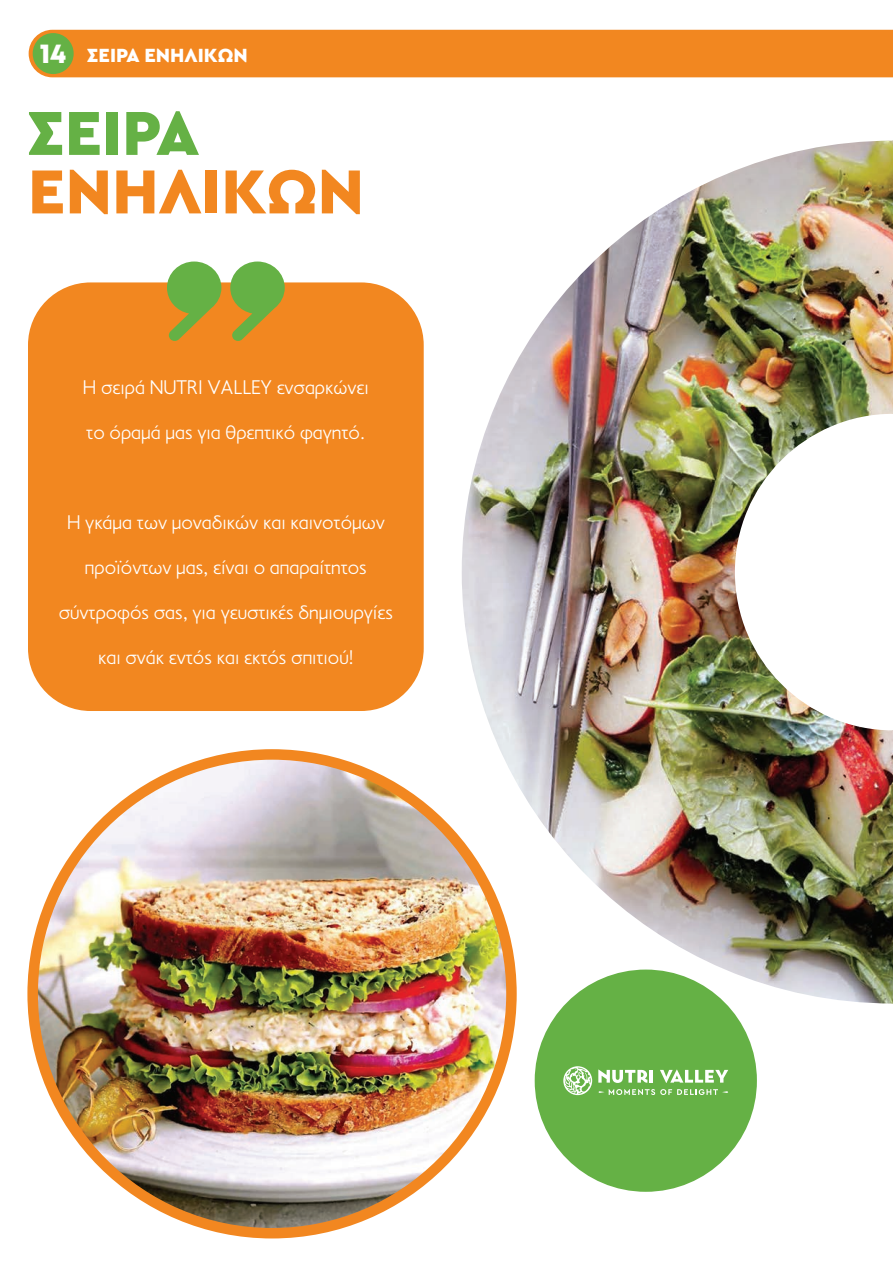
<style>
.page{position:relative;width:893px;height:1263px;background:#fff}
.page>*{position:absolute;margin:0;border:0;box-sizing:border-box;transform-origin:0 0}
.t1{font:900 64.95px "Cera GR";color:#f28720}
.t2{font:900 64.95px "Cera GR";color:#65b145}
.t3{font:27.6px "Mont Heavy DEMO";color:#fff}
.t4{font:300 19.95px "PF Transport";color:#fff}
.t5{font:900 19.95px "Cera GR";color:#fff}
</style>
<div class="page">
<div style="left:28px;top:282px;width:396px;height:429px;background:#f28720;border-radius:63px"></div>
<svg style="left:167px;top:261px;width:54px;height:80px"></svg>
<svg style="left:230px;top:261px;width:55px;height:80px"></svg>
<div style="left:535px;top:969px;width:222px;height:223px;background:#65b145;border-radius:50%"></div>
<svg style="left:660px;top:1069px;width:68px;height:14px"></svg>
<svg style="left:598px;top:1069px;width:55px;height:14px"></svg>
<svg style="left:598px;top:1089px;width:130px;height:6px"></svg>
<svg style="left:563px;top:1066px;width:29px;height:29px"></svg>
<div style="left:29px;top:30px;width:864px;height:47px;background:#f28720"></div>
<div style="left:33px;top:33px;width:41px;height:41px;background:#65b145;border-radius:50%"></div>
<img style="left:462px;top:141px;width:431px;height:862px">
<img style="left:33px;top:754px;width:478px;height:479px;border-radius:239px">
<p class="t3" style="left:40px;top:37px;width:28px">14</p>
<p class="t5" style="left:87px;top:44px;width:162px">ΣΕΙΡΑ ΕΝΗΛΙΚΩΝ</p>
<p class="t2" style="left:28px;top:96px;width:173px">ΣΕΙΡΑ</p>
<p class="t1" style="left:28px;top:154px;width:338px">ΕΝΗΛΙΚΩΝ</p>
<p class="t4" style="left:83px;top:376px;width:287px">Η σειρά NUTRI VALLEY ενσαρκώνει</p>
<p class="t4" style="left:86px;top:421px;width:281px">το όραμά μας για θρεπτικό φαγητό.</p>
<p class="t4" style="left:67px;top:511px;width:319px">Η γκάμα των μοναδικών και καινοτόμων</p>
<p class="t4" style="left:85px;top:556px;width:283px">προϊόντων μας, είναι ο απαραίτητος</p>
<p class="t4" style="left:59px;top:601px;width:336px">σύντροφός σας, για γευστικές δημιουργίες</p>
<p class="t4" style="left:98px;top:646px;width:257px">και σνάκ εντός και εκτός σπιτιού!</p>
</div>
